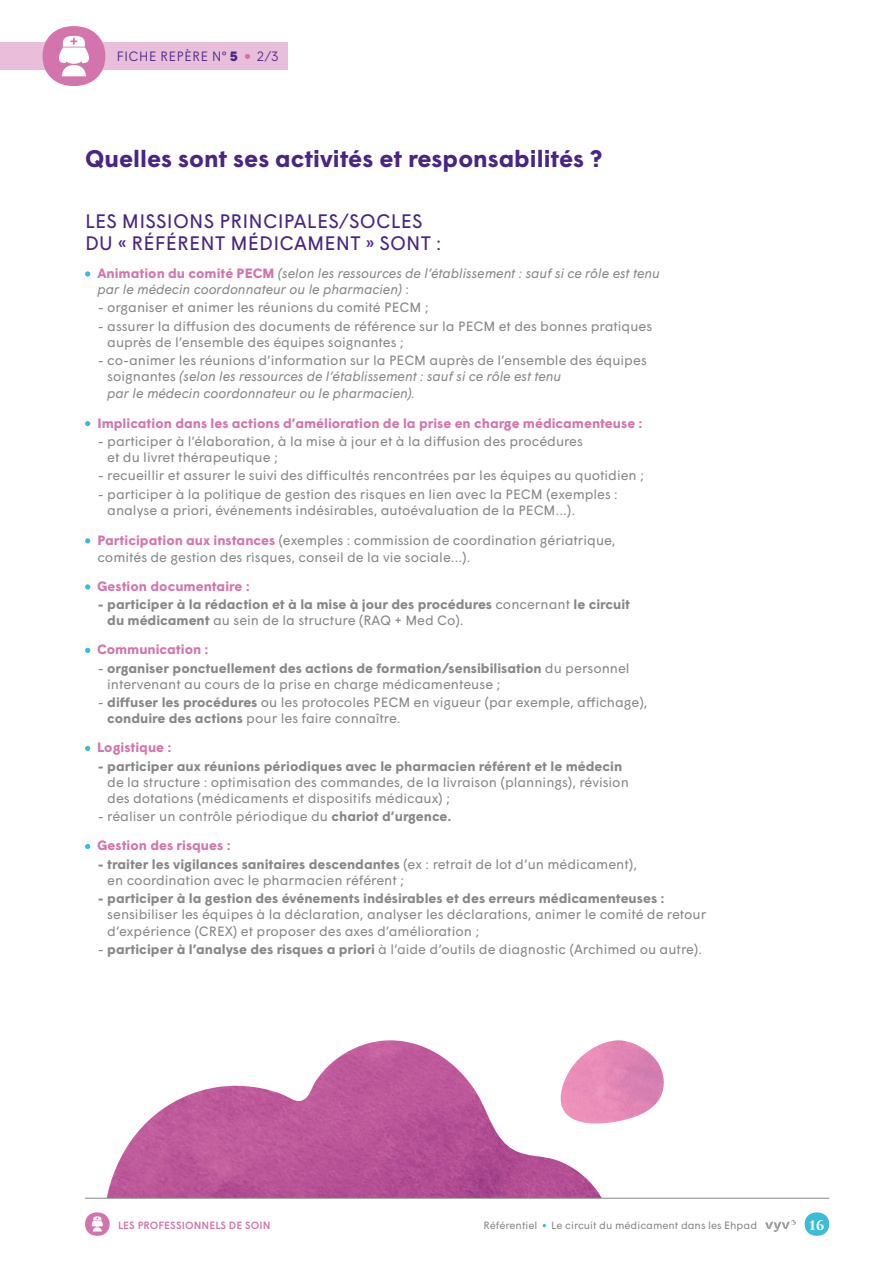
<style>
.page{position:relative;width:893px;height:1263px;background:#fff}
.page>*{position:absolute;margin:0;border:0;box-sizing:border-box;transform-origin:0 0}
.t1{font:700 24px "Wigrum";color:#482683}
.t2{font:19.5px/22.5px "Wigrum";letter-spacing:.01em;color:#482683}
.t3{font:700 15px "Aria Text G1";color:#fff}
.t4{font:13.5px/16.2px "Wigrum";color:#878787}
.t5{font:italic 13.5px/16.2px "Wigrum";color:#878787}
.t6{font:700 13.5px/16.2px "Wigrum";color:#878787}
.t7{font:700 13.5px "Wigrum";color:#d474ac}
.t8{font:300 13.5px "Wigrum";letter-spacing:.01em;color:#482683}
.t9{font:10.5px "Wigrum";color:#878787}
.t10{font:500 10.5px "Wigrum";letter-spacing:.01em;color:#d474ac}
.s1{font-weight:900}
.s2{font-weight:700;font-style:normal;color:#d474ac}
.s3{font-style:normal}
.s4{font-weight:700;color:#d474ac}
.s5{font-weight:400}
.s6{font-weight:700}
</style>
<div class="page">
<img style="left:104px;top:1040px;width:511px;height:158px">
<img style="left:560px;top:1040px;width:104px;height:85px">
<svg style="left:85px;top:271px;width:5px;height:6px"></svg>
<svg style="left:85px;top:421px;width:5px;height:5px"></svg>
<svg style="left:85px;top:538px;width:5px;height:5px"></svg>
<svg style="left:85px;top:584px;width:5px;height:5px"></svg>
<svg style="left:85px;top:648px;width:5px;height:5px"></svg>
<svg style="left:85px;top:746px;width:5px;height:5px"></svg>
<svg style="left:85px;top:844px;width:5px;height:5px"></svg>
<div style="left:85px;top:1212px;width:25px;height:24px;background:#d474ac;border-radius:50%"></div>
<svg style="left:91px;top:1216px;width:12px;height:15px"></svg>
<div style="left:805px;top:1212px;width:24px;height:24px;background:#3cbcd7;border-radius:50%"></div>
<hr style="left:85px;top:1198px;width:744px;height:1px;background:#878787">
<svg style="left:765px;top:1219px;width:31px;height:13px"></svg>
<div style="left:74px;top:43px;width:213px;height:27px;background:#e8bedb"></div>
<svg style="left:245px;top:54px;width:5px;height:5px"></svg>
<div style="left:0;top:43px;width:74px;height:27px;background:#e8bedb"></div>
<div style="left:43px;top:26px;width:62px;height:60px;background:#d474ac;border-radius:50%"></div>
<svg style="left:58px;top:36px;width:31px;height:40px"></svg>
<p class="t8" style="left:116px;top:46px;width:123px">FICHE REPÈRE N° <span class="s1">5</span></p>
<p class="t8" style="left:257px;top:46px;width:23px">2/3</p>
<h1 class="t1" style="left:85px;top:140px;width:519px">Quelles sont ses activités et responsabilités ?</h1>
<h2 class="t2" style="left:85px;top:208px;width:358px">LES MISSIONS PRINCIPALES/SOCLES<br>DU « RÉFÉRENT MÉDICAMENT » SONT :</h2>
<p class="t5" style="left:97px;top:264px;width:564px"><span class="s2">Animation du comité PECM</span> (selon les ressources de l’établissement : sauf si ce rôle est tenu par le médecin coordonnateur ou le pharmacien) <span class="s3">:</span></p>
<p class="t4" style="left:98px;top:298px;width:332px">- organiser et animer les réunions du comité PECM ;</p>
<p class="t4" style="left:107px;top:317px;width:547px;text-indent:-9px">- assurer la diffusion des documents de référence sur la PECM et des bonnes pratiques auprès de l’ensemble des équipes soignantes ;</p>
<p class="t5" style="left:107px;top:351px;width:541px;text-indent:-9px"><span class="s3">- co-animer les réunions d’information sur la PECM auprès de l’ensemble des équipes soignantes</span> (selon les ressources de l’établissement : sauf si ce rôle est tenu<br>par le médecin coordonnateur ou le pharmacien).</p>
<p class="t7" style="left:97px;top:412px;width:547px">Implication dans les actions d’amélioration de la prise en charge médicamenteuse :</p>
<p class="t4" style="left:107px;top:432px;width:477px;text-indent:-9px">- participer à l’élaboration, à la mise à jour et à la diffusion des procédures et du livret thérapeutique ;</p>
<p class="t4" style="left:98px;top:466px;width:548px">- recueillir et assurer le suivi des difficultés rencontrées par les équipes au quotidien ;</p>
<p class="t4" style="left:107px;top:485px;width:512px;text-indent:-9px">- participer à la politique de gestion des risques en lien avec la PECM (exemples : analyse a priori, événements indésirables, autoévaluation de la PECM...).</p>
<p class="t4" style="left:97px;top:530px;width:520px;line-height:17.1px"><span class="s4">Participation aux instances</span> (exemples : commission de coordination gériatrique, comités de gestion des risques, conseil de la vie sociale...).</p>
<p class="t7" style="left:97px;top:576px;width:154px">Gestion documentaire :</p>
<p class="t6" style="left:107px;top:595px;width:524px;text-indent:-9px">- participer à la rédaction et à la mise à jour des procédures <span class="s5">concernant</span> le circuit du médicament <span class="s5">au sein de la structure (RAQ + Med Co).</span></p>
<p class="t7" style="left:97px;top:639px;width:113px">Communication :</p>
<p class="t4" style="left:107px;top:659px;width:524px;text-indent:-9px">- <span class="s6">organiser ponctuellement des actions de formation/sensibilisation</span> du personnel intervenant au cours de la prise en charge médicamenteuse ;</p>
<p class="t4" style="left:107px;top:693px;width:542px;text-indent:-9px">- <span class="s6">diffuser les procédures</span> ou les protocoles PECM en vigueur (par exemple, affichage), <span class="s6">conduire des actions</span> pour les faire connaître.</p>
<p class="t7" style="left:97px;top:737px;width:76px">Logistique :</p>
<p class="t6" style="left:98px;top:757px;width:526px">- participer aux réunions périodiques avec le pharmacien référent et le médecin</p>
<p class="t4" style="left:107px;top:773px;width:523px">de la structure : optimisation des commandes, de la livraison (plannings), révision des dotations (médicaments et dispositifs médicaux) ;</p>
<p class="t4" style="left:97px;top:801px;width:356px;line-height:29px">- réaliser un contrôle périodique du <span class="s6">chariot d’urgence.<br></span><span class="s4">Gestion des risques :</span></p>
<p class="t4" style="left:107px;top:855px;width:531px;text-indent:-9px"><span class="s6">- traiter les vigilances sanitaires descendantes</span> (ex : retrait de lot d’un médicament), en coordination avec le pharmacien référent ;</p>
<p class="t6" style="left:98px;top:889px;width:568px">- participer à la gestion des événements indésirables et des erreurs médicamenteuses :</p>
<p class="t4" style="left:107px;top:905px;width:601px">sensibiliser les équipes à la déclaration, analyser les déclarations, animer le comité de retour d’expérience (CREX) et proposer des axes d’amélioration ;</p>
<p class="t4" style="left:98px;top:940px;width:604px">- <span class="s6">participer à l’analyse des risques a priori</span> à l’aide d’outils de diagnostic (Archimed ou autre).</p>
<p class="t10" style="left:118px;top:1217px;width:154px">LES PROFESSIONNELS DE SOIN</p>
<p class="t9" style="left:484px;top:1217px;width:55px">Référentiel</p>
<p class="t9" style="left:551px;top:1217px;width:207px">Le circuit du médicament dans les Ehpad</p>
<p class="t3" style="left:809px;top:1215px;width:17px">16</p>
</div>
